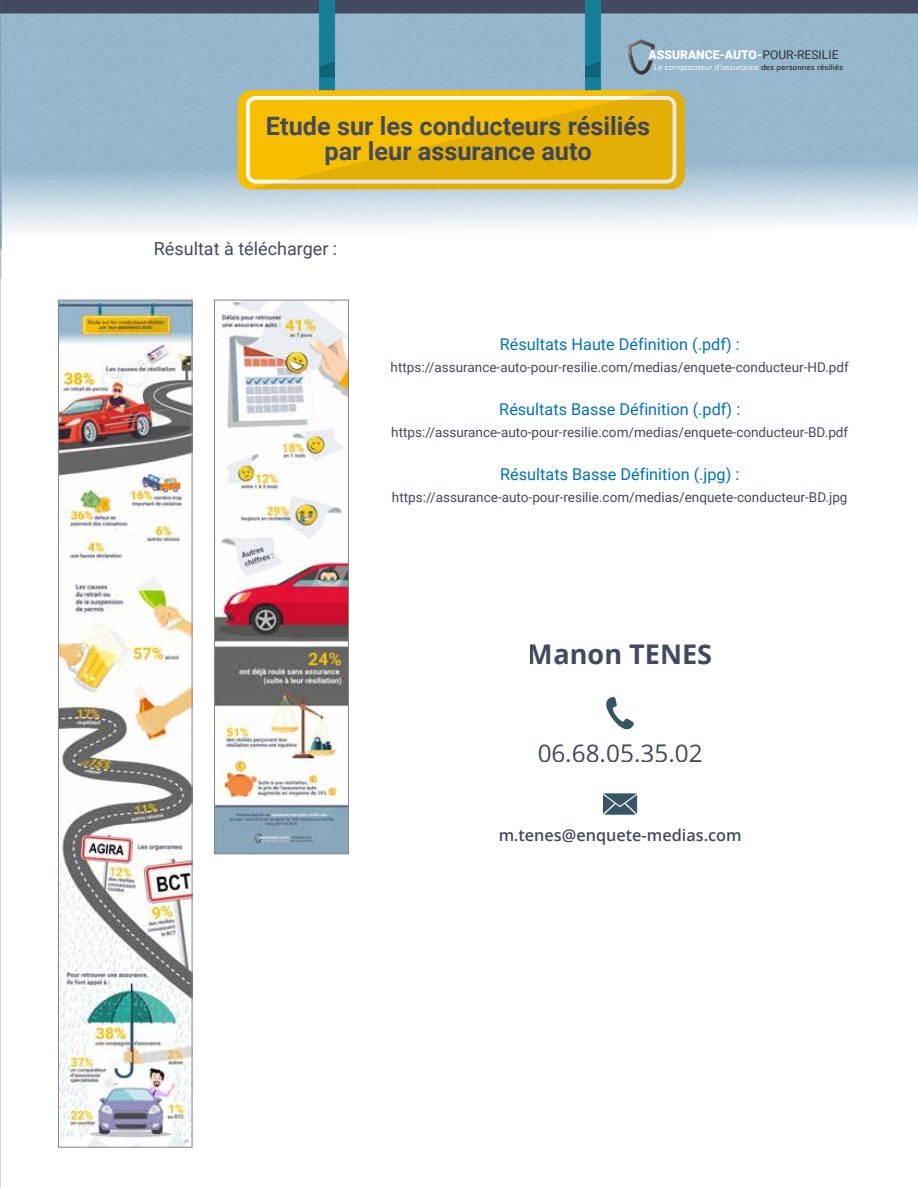
<style>
.page{position:relative;width:918px;height:1188px;background:#fff}
.page>*{position:absolute;margin:0;border:0;box-sizing:border-box;transform-origin:0 0}
.t1{font:700 27.15px "Open Sans";color:#424a60}
.t2{font:700 25.35px/25.3px "Roboto";color:#424a60;text-align:center}
.t3{font:24.3px "Open Sans";color:#424a60}
.t4{font:18px "Roboto";color:#424a60}
.t5{font:16.2px "Roboto";color:#0071bb}
.t6{font:600 16.2px "Open Sans";color:#424a60}
.t7{font:13.5px "Roboto";color:#424a60}
.t8{font:900 12.15px "Roboto";color:#fff}
.t9{font:7.8px "Muli";color:#fff}
.s1{font-weight:400;color:#333}
.s2{font-weight:700;color:#333}
</style>
<div class="page">
<div style="left:0;top:0;width:918px;height:249px;background:#95b7cd"></div>
<svg style="left:2px;top:130px;width:915px;height:119px"></svg>
<svg style="left:628px;top:39px;width:27px;height:36px"></svg>
<div style="left:0;top:0;width:918px;height:13px;background:#424a60"></div>
<div style="left:320px;top:0;width:15px;height:92px;background:#157f98"></div>
<div style="left:585px;top:0;width:15px;height:92px;background:#157f98"></div>
<svg style="left:320px;top:62px;width:15px;height:15px"></svg>
<svg style="left:585px;top:62px;width:15px;height:15px"></svg>
<svg style="left:251px;top:90px;width:434px;height:99px;background:#edbb17"></svg>
<svg style="left:606px;top:697px;width:28px;height:32px"></svg>
<svg style="left:603px;top:793px;width:34px;height:22px"></svg>
<img style="left:60px;top:302px;width:130px;height:843px">
<div style="left:58px;top:300px;width:134px;height:847px;border:1px solid #858585"></div>
<img style="left:216px;top:302px;width:131px;height:550px">
<div style="left:214px;top:300px;width:135px;height:554px;border:1px solid #858585"></div>
<hr style="left:917px;top:0;width:1px;height:1188px;background:#606060">
<hr style="left:0;top:0;width:918px;height:1px;background:#606060">
<p class="t8" style="left:649px;top:47px;width:191px">ASSURANCE-AUTO-<span class="s1">POUR-RESILIE</span></p>
<p class="t9" style="left:654px;top:62px;width:191px">Le comparateur d’assurance <span class="s2">des personnes résiliés</span></p>
<h2 class="t2" style="left:266px;top:112px;width:386px">Etude sur les conducteurs résiliés par leur assurance auto</h2>
<h3 class="t4" style="left:154px;top:236px;width:185px">Résultat à télécharger :</h3>
<p class="t5" style="left:500px;top:333px;width:241px">Résultats Haute Définition (.pdf) :</p>
<p class="t7" style="left:391px;top:358px;width:460px">https://assurance-auto-pour-resilie.com/medias/enquete-conducteur-HD.pdf</p>
<p class="t5" style="left:499px;top:398px;width:242px">Résultats Basse Définition (.pdf) :</p>
<p class="t7" style="left:391px;top:423px;width:459px">https://assurance-auto-pour-resilie.com/medias/enquete-conducteur-BD.pdf</p>
<p class="t5" style="left:500px;top:463px;width:240px">Résultats Basse Définition (.jpg) :</p>
<p class="t7" style="left:392px;top:488px;width:457px">https://assurance-auto-pour-resilie.com/medias/enquete-conducteur-BD.jpg</p>
<h1 class="t1" style="left:528px;top:635px;width:186px">Manon TENES</h1>
<h3 class="t3" style="left:537px;top:736px;width:167px">06.68.05.35.02</h3>
<p class="t6" style="left:498px;top:824px;width:245px">m.tenes@enquete-medias.com</p>
</div>
